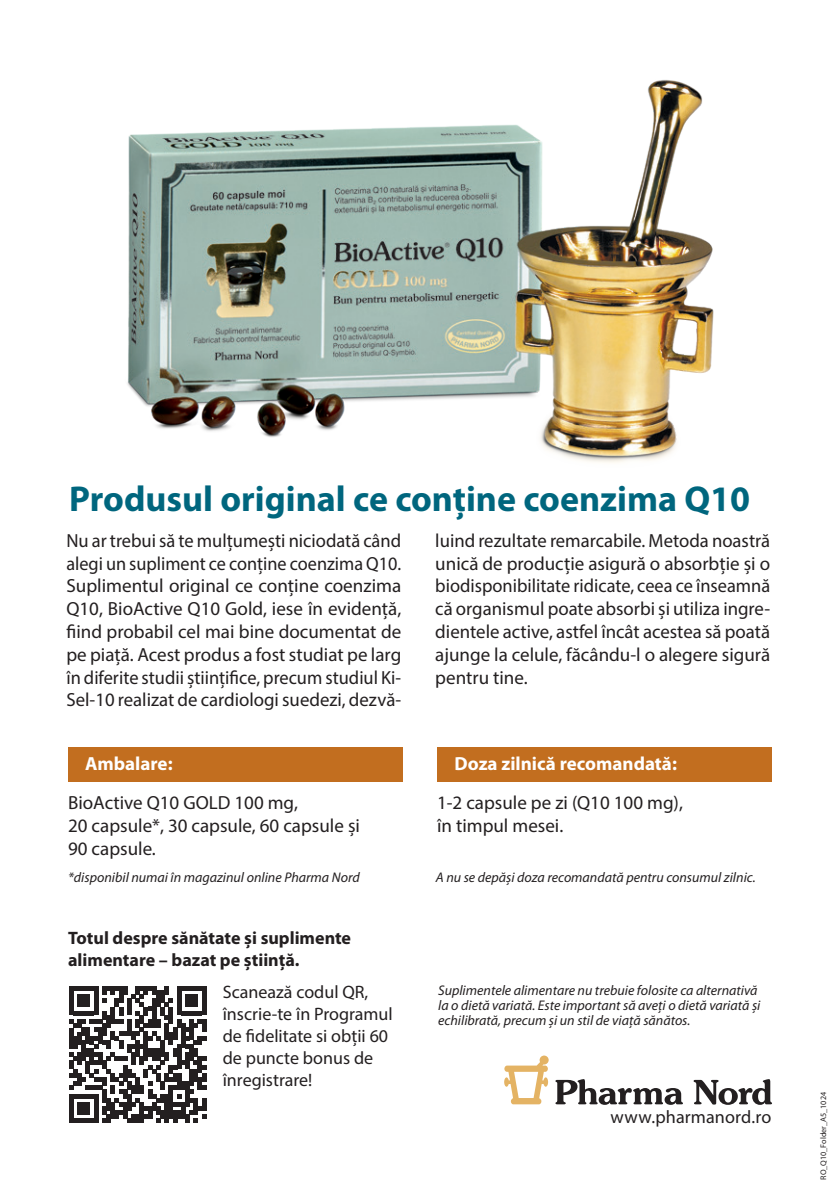
<style>
.page{position:relative;width:840px;height:1191px;background:#fff}
.page>*{position:absolute;margin:0;border:0;box-sizing:border-box;transform-origin:0 0}
.t1{font:700 36px "Myriad Pro";color:#00667e}
.t2{font:19px/22.8px "Myriad Pro";color:#231f20}
.t3{font:700 19px "Myriad Pro";color:#fff}
.t4{font:18.2px "Myriad Pro";letter-spacing:.005em;color:#231f20}
.t5{font:18px/22px "Myriad Pro";color:#231f20}
.t6{font:700 18px/22px "Myriad Pro";color:#231f20}
.t7{font:italic 14px/15px "Myriad Pro";color:#231f20}
.t8{font:8.2px "Myriad Pro";color:#231f20}
</style>
<div class="page">
<svg style="left:504px;top:1055px;width:44px;height:49px"></svg>
<svg style="left:555px;top:1079px;width:127px;height:25px"></svg>
<svg style="left:693px;top:1079px;width:78px;height:25px"></svg>
<img style="left:127px;top:80px;width:587px;height:383px">
<div style="left:68px;top:747px;width:335px;height:34px;background:#c26e1f"></div>
<div style="left:437px;top:747px;width:334px;height:34px;background:#c26e1f"></div>
<svg style="left:69px;top:986px;width:137px;height:137px"></svg>
<h1 class="t1" style="left:69px;top:475px;width:682px">Produsul original ce conține coenzima Q10</h1>
<p class="t2" style="left:66px;top:528px;width:336px;text-align:justify">Nu ar trebui să te mulțumești niciodată când alegi un supliment ce conține coenzima Q10.<br>Suplimentul original ce conține coenzima Q10, BioActive Q10 Gold, iese în evidență, fiind probabil cel mai bine documentat de pe piață. Acest produs a fost studiat pe larg în diferite studii științifice, precum studiul Ki-Sel-10 realizat de cardiologi suedezi, dezvă-</p>
<p class="t2" style="left:435px;top:528px;width:336px;text-align:justify">luind rezultate remarcabile. Metoda noastră unică de producție asigură o absorbție și o biodisponibilitate ridicate, ceea ce înseamnă că organismul poate absorbi și utiliza ingre&shy;dientele active, astfel încât acestea să poată ajunge la celule, făcându-l o alegere sigură pentru tine.</p>
<p class="t3" style="left:85px;top:751px;width:89px">Ambalare:</p>
<p class="t3" style="left:454px;top:751px;width:224px">Doza zilnică recomandată:</p>
<p class="t2" style="left:68px;top:790px;width:293px">BioActive Q10 GOLD 100 mg,<br>20 capsule*, 30 capsule, 60 capsule și<br>90 capsule.</p>
<p class="t7" style="left:68px;top:869px;width:293px">*disponibil numai în magazinul online Pharma Nord</p>
<p class="t6" style="left:68px;top:926px;width:284px">Totul despre sănătate și suplimente alimentare – bazat pe știință.</p>
<p class="t5" style="left:223px;top:981px;width:171px">Scanează codul QR, înscrie-te în Programul de fidelitate si obții 60 de puncte bonus de înregistrare!</p>
<p class="t2" style="left:437px;top:790px;width:247px">1-2 capsule pe zi (Q10 100 mg), în timpul mesei.</p>
<p class="t7" style="left:435px;top:869px;width:321px">A nu se depăşi doza recomandată pentru consumul zilnic.</p>
<p class="t7" style="left:438px;top:982px;width:323px">Suplimentele alimentare nu trebuie folosite ca alternativă la o dietă variată. Este important să aveți o dietă variată și echilibrată, precum și un stil de viață sănătos.</p>
<p class="t4" style="left:610px;top:1105px;width:162px">www.pharmanord.ro</p>
<p class="t8" style="left:818px;top:1179px;width:89px;rotate:-90deg">RO_Q10_Folder_A5_1024</p>
</div>
